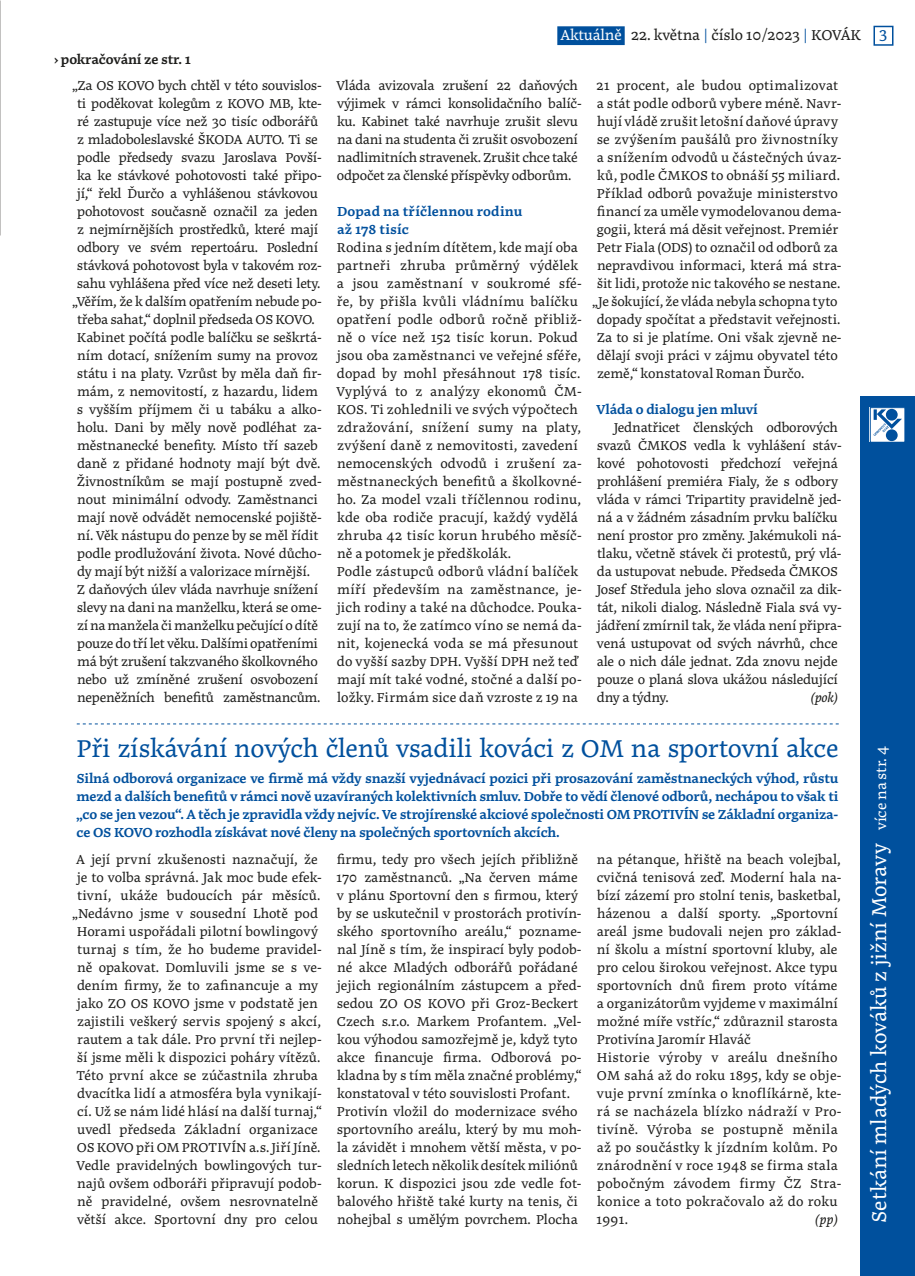
<style>
.page{position:relative;width:915px;height:1276px;background:#fff}
.page>*{position:absolute;margin:0;border:0;box-sizing:border-box;transform-origin:0 0}
.t1{font:25.5px "Noort";letter-spacing:-.01em;color:#00509d}
.t2{font:21px "Noort";letter-spacing:-.005em;color:#fff}
.t3{font:15px "Noort";letter-spacing:-.01em;color:#1d1d1b}
.t4{font:13.5px/18px "Noort";letter-spacing:-.005em;color:#1d1d1b}
.t5{font:600 13.5px/18px "Noort";letter-spacing:-.015em;color:#00509d;text-align:justify}
.t6{font:13.5px "Noort";letter-spacing:.015em;color:#1d1d1b}
.t7{font:600 13.5px/18px "Noort";letter-spacing:.01em;color:#00509d}
.t8{font:600 13.5px "Noort";letter-spacing:-.01em;color:#1d1d1b}
.t9{font:italic 13.5px "Noort";color:#1d1d1b}
.s1{color:#fff}
.s2{color:#00509d}
.s3{font-size:16.5px;color:#00509d}
.s4{font-size:15px}
</style>
<div class="page">
<div style="left:557px;top:26px;width:67px;height:19px;background:#00509d"></div>
<div style="left:873px;top:26px;width:20px;height:20px;border:2px solid #00509d"></div>
<div style="left:860px;top:396px;width:54px;height:880px;background:#00509d"></div>
<div style="left:869px;top:408px;width:35px;height:34px;background:#fff"></div>
<svg style="left:873px;top:409px;width:28px;height:32px"></svg>
<div style="left:869px;top:407px;width:35px;height:36px;border:1px solid #00509d"></div>
<svg style="left:77px;top:723px;width:761px;height:1px"></svg>
<p class="t3" style="left:560px;top:26px;width:329px"><span class="s1">Aktuálně</span> 22. května <span class="s2">|</span> číslo 10/2023 <span class="s2">|</span> KOVÁK <span class="s3">3</span></p>
<p class="t8" style="left:54px;top:52px;width:138px">› pokračování ze str. 1</p>
<p class="t4" style="left:72px;top:76px;width:251px;text-align:center">„Za OS KOVO bych chtěl v této souvislos&shy;ti poděkovat kolegům z KOVO MB, kte&shy;ré zastupuje více než 30 tisíc odborářů z mladoboleslavské ŠKODA AUTO. Ti se podle předsedy svazu Jaroslava Povší&shy;ka ke stávkové pohotovosti také připo&shy;jí,“ řekl Ďurčo a vyhlášenou stávkovou pohotovost současně označil za jeden z nejmírnějších prostředků, které mají odbory ve svém repertoáru. Poslední stávková pohotovost byla v takovém roz&shy;sahu vyhlášena před více než deseti lety. „Věřím, že k dalším opatřením nebude po&shy;třeba sahat,“ doplnil předseda OS KOVO.<br>Kabinet počítá podle balíčku se seškrtá&shy;ním dotací, snížením sumy na provoz státu i na platy. Vzrůst by měla daň fir&shy;mám, z nemovitostí, z hazardu, lidem s vyšším příjmem či u tabáku a alko&shy;holu. Dani by měly nově podléhat za&shy;městnanecké benefity. Místo tří sazeb daně z přidané hodnoty mají být dvě.<br>Živnostníkům se mají postupně zved&shy;nout minimální odvody. Zaměstnanci mají nově odvádět nemocenské pojiště&shy;ní. Věk nástupu do penze by se měl řídit podle prodlužování života. Nové důcho&shy;dy mají být nižší a valorizace mírnější.<br>Z daňových úlev vláda navrhuje snížení slevy na dani na manželku, která se ome&shy;zí na manžela či manželku pečující o dítě pouze do tří let věku. Dalšími opatřeními má být zrušení takzvaného školkovného nebo už zmíněné zrušení osvobození nepeněžních benefitů zaměstnancům.</p>
<p class="t4" style="left:336px;top:76px;width:246px">Vláda avizovala zrušení 22 daňových výjimek v rámci konsolidačního balíč&shy;ku. Kabinet také navrhuje zrušit slevu na dani na studenta či zrušit osvobození nadlimitních stravenek. Zrušit chce také odpočet za členské příspěvky odborům.</p>
<p class="t7" style="left:337px;top:202px;width:187px">Dopad na tříčlennou rodinu až 178 tisíc</p>
<p class="t4" style="left:336px;top:238px;width:246px">Rodina s jedním dítětem, kde mají oba partneři zhruba průměrný výdělek a jsou zaměstnaní v soukromé sfé&shy;ře, by přišla kvůli vládnímu balíčku opatření podle odborů ročně přibliž&shy;ně o více než 152 tisíc korun. Pokud jsou oba zaměstnanci ve veřejné sféře, dopad by mohl přesáhnout 178 tisíc.<br>Vyplývá to z analýzy ekonomů ČM-KOS. Ti zohlednili ve svých výpočtech zdražování, snížení sumy na platy, zvýšení daně z nemovitosti, zavedení nemocenských odvodů i zrušení za&shy;městnaneckých benefitů a školkovné&shy;ho. Za model vzali tříčlennou rodinu, kde oba rodiče pracují, každý vydělá zhruba 42 tisíc korun hrubého měsíč&shy;ně a potomek je předškolák.<br>Podle zástupců odborů vládní balíček míří především na zaměstnance, je&shy;jich rodiny a také na důchodce. Pouka&shy;zují na to, že zatímco víno se nemá da&shy;nit, kojenecká voda se má přesunout do vyšší sazby DPH. Vyšší DPH než teď mají mít také vodné, stočné a další po&shy;ložky. Firmám sice daň vzroste z 19 na</p>
<p class="t4" style="left:596px;top:76px;width:243px">21 procent, ale budou optimalizovat</p>
<p class="t4" style="left:596px;top:94px;width:246px">a stát podle odborů vybere méně. Navr-</p>
<p class="t4" style="left:597px;top:112px;width:242px">hují vládě zrušit letošní daňové úpravy</p>
<p class="t6" style="left:596px;top:131px;width:243px">se zvýšením paušálů pro živnostníky</p>
<p class="t6" style="left:596px;top:149px;width:246px">a snížením odvodů u částečných úvaz-</p>
<p class="t4" style="left:597px;top:166px;width:244px">ků, podle ČMKOS to obnáší 55 miliard.</p>
<p class="t4" style="left:596px;top:184px;width:242px">Příklad odborů považuje ministerstvo</p>
<p class="t4" style="left:596px;top:202px;width:246px">financí za uměle vymodelovanou dema-</p>
<p class="t4" style="left:596px;top:220px;width:243px">gogii, která má děsit veřejnost. Premiér</p>
<p class="t4" style="left:596px;top:238px;width:242px">Petr Fiala (ODS) to označil od odborů za</p>
<p class="t4" style="left:597px;top:256px;width:246px">nepravdivou informaci, která má stra-</p>
<p class="t4" style="left:596px;top:274px;width:245px">šit lidi, protože nic takového se nestane.</p>
<p class="t4" style="left:592px;top:292px;width:247px">„Je šokující, že vláda nebyla schopna tyto</p>
<p class="t4" style="left:596px;top:310px;width:245px">dopady spočítat a představit veřejnosti.</p>
<p class="t4" style="left:596px;top:328px;width:246px">Za to si je platíme. Oni však zjevně ne-</p>
<p class="t4" style="left:596px;top:346px;width:242px">dělají svoji práci v zájmu obyvatel této</p>
<p class="t4" style="left:596px;top:364px;width:209px">země,“ konstatoval Roman Ďurčo.</p>
<p class="t5" style="left:596px;top:400px;width:163px">Vláda o dialogu jen mluví</p>
<p class="t4" style="left:596px;top:418px;width:246px;text-indent:17px">Jednatřicet členských odborových svazů ČMKOS vedla k vyhlášení stáv&shy;kové pohotovosti předchozí veřejná prohlášení premiéra Fialy, že s odbory vláda v rámci Tripartity pravidelně jed&shy;ná a v žádném zásadním prvku balíčku není prostor pro změny. Jakémukoli ná&shy;tlaku, včetně stávek či protestů, prý vlá&shy;da ustupovat nebude. Předseda ČMKOS Josef Středula jeho slova označil za dik&shy;tát, nikoli dialog. Následně Fiala svá vy&shy;jádření zmírnil tak, že vláda není připra&shy;vená ustupovat od svých návrhů, chce ale o nich dále jednat. Zda znovu nejde pouze o planá slova ukážou následující dny a týdny.</p>
<p class="t9" style="left:810px;top:690px;width:29px">(pok)</p>
<h1 class="t1" style="left:77px;top:733px;width:763px">Při získávání nových členů vsadili kováci z OM na sportovní akce</h1>
<p class="t5" style="left:77px;top:769px;width:763px">Silná odborová organizace ve firmě má vždy snazší vyjednávací pozici při prosazování zaměstnaneckých výhod, růstu mezd a dalších benefitů v rámci nově uzavíraných kolektivních smluv. Dobře to vědí členové odborů, nechápou to však ti „co se jen vezou“. A těch je zpravidla vždy nejvíc. Ve strojírenské akciové společnosti OM PROTIVÍN se Základní organiza&shy;ce OS KOVO rozhodla získávat nové členy na společných sportovních akcích.</p>
<p class="t4" style="left:72px;top:850px;width:251px;text-align:center">A její první zkušenosti naznačují, že je to volba správná. Jak moc bude efek&shy;tivní, ukáže budoucích pár měsíců. „Nedávno jsme v sousední Lhotě pod Horami uspořádali pilotní bowlingový turnaj s tím, že ho budeme pravidel&shy;ně opakovat. Domluvili jsme se s ve&shy;dením firmy, že to zafinancuje a my jako ZO OS KOVO jsme v podstatě jen zajistili veškerý servis spojený s akcí, rautem a tak dále. Pro první tři nejlep&shy;ší jsme měli k dispozici poháry vítězů.<br>Této první akce se zúčastnila zhruba dvacítka lidí a atmosféra byla vynikají&shy;cí. Už se nám lidé hlásí na další turnaj,“ uvedl předseda Základní organizace OS KOVO při OM PROTIVÍN a.s. Jiří Jíně.<br>Vedle pravidelných bowlingových tur&shy;najů ovšem odboráři připravují podob&shy;ně pravidelné, ovšem nesrovnatelně větší akce. Sportovní dny pro celou</p>
<p class="t4" style="left:336px;top:850px;width:247px">firmu, tedy pro všech jejích přibližně 170 zaměstnanců. „Na červen máme v plánu Sportovní den s firmou, který by se uskutečnil v prostorách protivín&shy;ského sportovního areálu,“ pozname&shy;nal Jíně s tím, že inspirací byly podob&shy;né akce Mladých odborářů pořádané jejich regionálním zástupcem a před&shy;sedou ZO OS KOVO při Groz-Beckert Czech s.r.o. Markem Profantem. „Vel&shy;kou výhodou samozřejmě je, když tyto akce financuje firma. Odborová po&shy;kladna by s tím měla značné problémy,“ konstatoval v této souvislosti Profant.<br>Protivín vložil do modernizace svého sportovního areálu, který by mu moh&shy;la závidět i mnohem větší města, v po&shy;sledních letech několik desítek miliónů korun. K dispozici jsou zde vedle fot&shy;balového hřiště také kurty na tenis, či nohejbal s umělým povrchem. Plocha</p>
<p class="t4" style="left:596px;top:850px;width:247px">na pétanque, hřiště na beach volejbal, cvičná tenisová zeď. Moderní hala na&shy;bízí zázemí pro stolní tenis, basketbal, házenou a další sporty. „Sportovní areál jsme budovali nejen pro základ&shy;ní školu a místní sportovní kluby, ale pro celou širokou veřejnost. Akce typu sportovních dnů firem proto vítáme a organizátorům vyjdeme v maximální možné míře vstříc,“ zdůraznil starosta Protivína Jaromír Hlaváč<br>Historie výroby v areálu dnešního OM sahá až do roku 1895, kdy se obje&shy;vuje první zmínka o knoflíkárně, kte&shy;rá se nacházela blízko nádraží v Pro&shy;tivíně. Výroba se postupně měnila až po součástky k jízdním kolům. Po znárodnění v roce 1948 se firma stala pobočným závodem firmy ČZ Stra&shy;konice a toto pokračovalo až do roku 1991.</p>
<p class="t9" style="left:814px;top:1211px;width:24px">(pp)</p>
<h2 class="t2" style="left:866px;top:1222px;width:478px;rotate:-90deg">Setkání mladých kováků z jižní Moravy <span class="s4">více na str. 4</span></h2>
</div>
